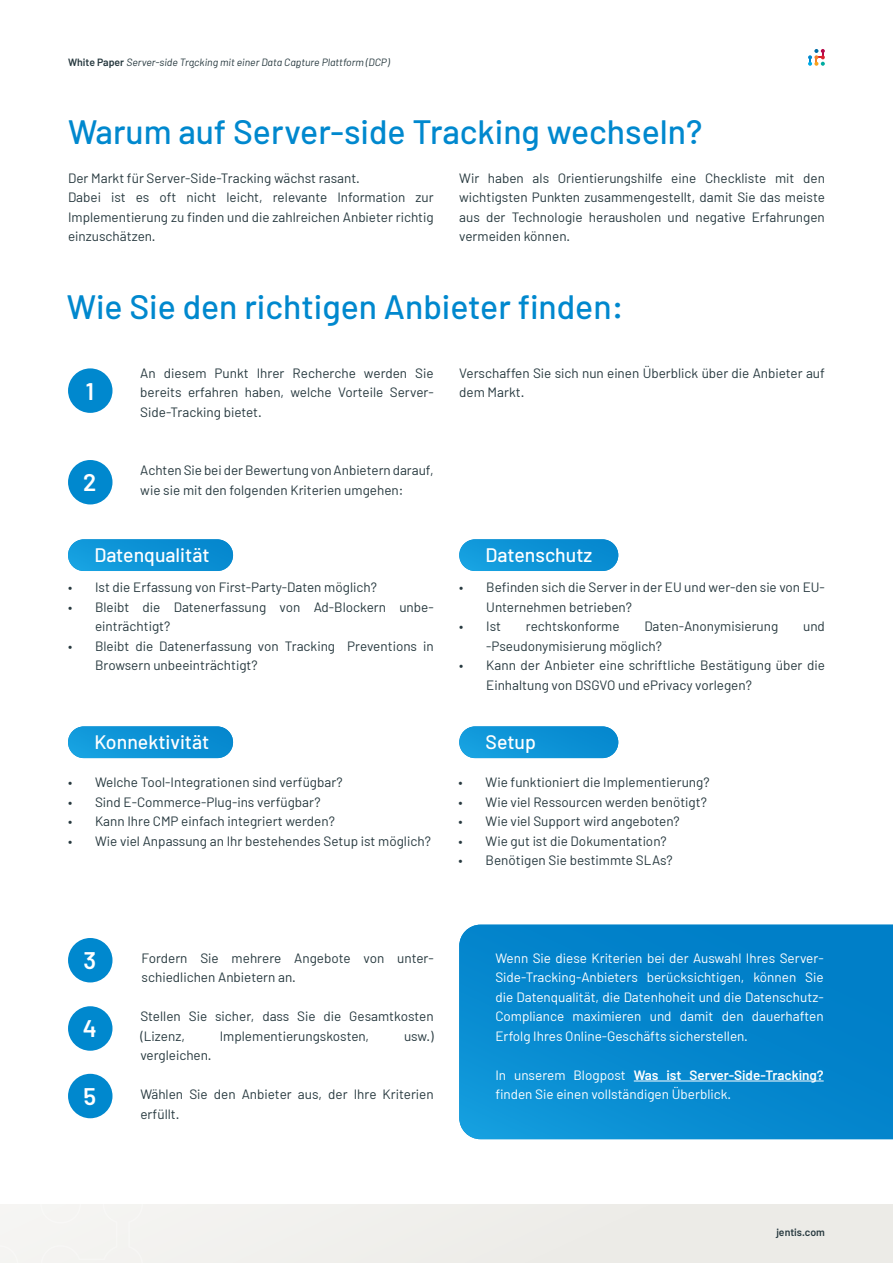
<style>
.page{position:relative;width:893px;height:1263px;background:#fff}
.page>*{position:absolute;margin:0;border:0;box-sizing:border-box;transform-origin:0 0}
.t1{font:500 33.75px "Barlow";color:#0088ce}
.t2{font:600 24px "Barlow";color:#fff}
.t3{font:500 19.5px "Barlow";color:#fff}
.t4{font:13.5px/19.5px "Barlow";color:#27393f}
.t5{font:13.5px/19.5px "Barlow";color:#fff;text-align:justify}
.t6{font:italic 10.5px "Barlow";color:#27393f}
.t7{font:600 10.5px "Barlow";color:#27393f}
.s1{font-weight:600;font-style:normal}
.s2{font-weight:600}
</style>
<div class="page">
<div style="left:0;top:1205px;width:893px;height:58px;background:#eeede9"></div>
<svg style="left:808px;top:49px;width:17px;height:17px"></svg>
<svg style="left:0;top:1245px;width:18px;height:18px"></svg>
<svg style="left:40px;top:1205px;width:103px;height:58px"></svg>
<svg style="left:459px;top:925px;width:434px;height:214px;background:#0587cd"></svg>
<hr style="left:634px;top:1081px;width:190px;height:1px;background:#fff">
<div style="left:68px;top:368px;width:45px;height:45px;background:#0088ce;border-radius:50%"></div>
<div style="left:68px;top:460px;width:45px;height:44px;background:#0088ce;border-radius:50%"></div>
<div style="left:68px;top:938px;width:45px;height:44px;background:#0088ce;border-radius:50%"></div>
<div style="left:68px;top:1006px;width:45px;height:45px;background:#0088ce;border-radius:50%"></div>
<div style="left:68px;top:1074px;width:45px;height:44px;background:#0088ce;border-radius:50%"></div>
<div style="left:459px;top:539px;width:159px;height:32px;background:#0d93d6;border-radius:16px"></div>
<div style="left:459px;top:726px;width:159px;height:32px;background:#0d93d6;border-radius:16px"></div>
<div style="left:68px;top:539px;width:165px;height:32px;background:linear-gradient(to right,#159fdf,#0688ce);border-radius:16px"></div>
<div style="left:68px;top:726px;width:165px;height:32px;background:linear-gradient(to right,#159fdf,#0687ce);border-radius:16px"></div>
<p class="t6" style="left:68px;top:56px;width:323px"><span class="s1">White Paper</span> Server-side Tracking mit einer Data Capture Plattform (DCP)</p>
<p class="t6" style="left:68px;top:56px;width:307px"><span class="s1">Checklist</span> Wie Sie den richtigen Server-side-Tracking-Anbieter finden</p>
<p class="t1" style="left:68px;top:111px;width:636px">Warum auf Server-side Tracking wechseln?</p>
<p class="t4" style="left:68px;top:168px;width:367px">Der Markt für Server-Side-Tracking wächst rasant.<br>Dabei ist es oft nicht leicht, relevante Information zur Implementierung zu finden und die zahlreichen Anbieter richtig einzuschätzen.</p>
<p class="t4" style="left:459px;top:168px;width:367px;text-align:justify">Wir haben als Orientierungshilfe eine Checkliste mit den wichtigsten Punkten zusammengestellt, damit Sie das meiste aus der Technologie herausholen und negative Erfahrungen vermeiden können.</p>
<p class="t1" style="left:67px;top:286px;width:558px">Wie Sie den richtigen Anbieter finden:</p>
<p class="t2" style="left:86px;top:376px;width:10px">1</p>
<p class="t2" style="left:83px;top:468px;width:15px">2</p>
<p class="t4" style="left:140px;top:363px;width:295px;text-align:justify">An diesem Punkt Ihrer Recherche werden Sie bereits erfahren haben, welche Vorteile Server-Side-Tracking bietet.</p>
<p class="t4" style="left:140px;top:460px;width:295px">Achten Sie bei der Bewertung von Anbietern darauf, wie sie mit den folgenden Kriterien umgehen:</p>
<p class="t3" style="left:94px;top:543px;width:117px">Datenqualität</p>
<p class="t4" style="left:68px;top:577px;width:310px">• Ist die Erfassung von First-Party-Daten möglich?</p>
<p class="t4" style="left:95px;top:597px;width:340px;text-indent:-27px">• Bleibt die Datenerfassung von Ad-Blockern unbe&shy;einträchtigt?</p>
<p class="t4" style="left:95px;top:636px;width:340px;text-indent:-27px">• Bleibt die Datenerfassung von Tracking Preventions in<br>Browsern unbeeinträchtigt?</p>
<p class="t3" style="left:94px;top:730px;width:117px">Konnektivität</p>
<p class="t4" style="left:68px;top:772px;width:276px">• Welche Tool-Integrationen sind verfügbar?</p>
<p class="t4" style="left:68px;top:792px;width:254px">• Sind E-Commerce-Plug-ins verfügbar?</p>
<p class="t4" style="left:68px;top:811px;width:268px">• Kann Ihre CMP einfach integriert werden?</p>
<p class="t4" style="left:68px;top:831px;width:364px">• Wie viel Anpassung an Ihr bestehendes Setup ist möglich?</p>
<p class="t4" style="left:459px;top:363px;width:367px">Verschaffen Sie sich nun einen Überblick über die Anbieter auf dem Markt.</p>
<p class="t3" style="left:486px;top:543px;width:108px">Datenschutz</p>
<p class="t4" style="left:486px;top:577px;width:340px;text-indent:-27px">• Befinden sich die Server in der EU und wer-den sie von EU-<br>Unternehmen betrieben?</p>
<p class="t4" style="left:459px;top:616px;width:43px">• Ist</p>
<p class="t4" style="left:526px;top:616px;width:95px">rechtskonforme</p>
<p class="t4" style="left:644px;top:616px;width:135px">Daten-Anonymisierung</p>
<p class="t4" style="left:803px;top:616px;width:23px">und</p>
<p class="t4" style="left:486px;top:636px;width:177px">-Pseudonymisierung möglich?</p>
<p class="t4" style="left:486px;top:655px;width:340px;text-indent:-27px">• Kann der Anbieter eine schriftliche Bestätigung über die<br>Einhaltung von DSGVO und ePrivacy vorlegen?</p>
<p class="t3" style="left:486px;top:730px;width:52px">Setup</p>
<p class="t4" style="left:459px;top:772px;width:253px">• Wie funktioniert die Implementierung?</p>
<p class="t4" style="left:459px;top:792px;width:250px">• Wie viel Ressourcen werden benötigt?</p>
<p class="t4" style="left:459px;top:811px;width:223px">• Wie viel Support wird angeboten?</p>
<p class="t4" style="left:459px;top:831px;width:210px">• Wie gut ist die Dokumentation?</p>
<p class="t4" style="left:459px;top:850px;width:216px">• Benötigen Sie bestimmte SLAs?</p>
<p class="t2" style="left:83px;top:946px;width:14px">3</p>
<p class="t2" style="left:83px;top:1014px;width:16px">4</p>
<p class="t2" style="left:83px;top:1081px;width:14px">5</p>
<p class="t4" style="left:142px;top:948px;width:294px">Fordern Sie mehrere Angebote von unter&shy;schiedlichen Anbietern an.</p>
<p class="t4" style="left:140px;top:1006px;width:295px">Stellen Sie sicher, dass Sie die Gesamtkosten (Lizenz,</p>
<p class="t4" style="left:220px;top:1026px;width:151px">Implementierungskosten,</p>
<p class="t4" style="left:404px;top:1026px;width:31px">usw.)</p>
<p class="t4" style="left:140px;top:1045px;width:73px">vergleichen.</p>
<p class="t4" style="left:140px;top:1084px;width:295px">Wählen Sie den Anbieter aus, der Ihre Kriterien erfüllt.</p>
<p class="t5" style="left:495px;top:948px;width:330px">Wenn Sie diese Kriterien bei der Auswahl Ihres Server-Side-Tracking-Anbieters berücksichtigen, können Sie die Datenqualität, die Datenhoheit und die Datenschutz-Compliance maximieren und damit den dauerhaften Erfolg Ihres Online-Geschäfts sicherstellen.</p>
<p class="t5" style="left:495px;top:1065px;width:330px">In unserem Blogpost <span class="s2">Was ist Server-Side-Tracking? </span>finden Sie einen vollständigen Überblick.</p>
<p class="t7" style="left:776px;top:1226px;width:50px">jentis.com</p>
</div>
